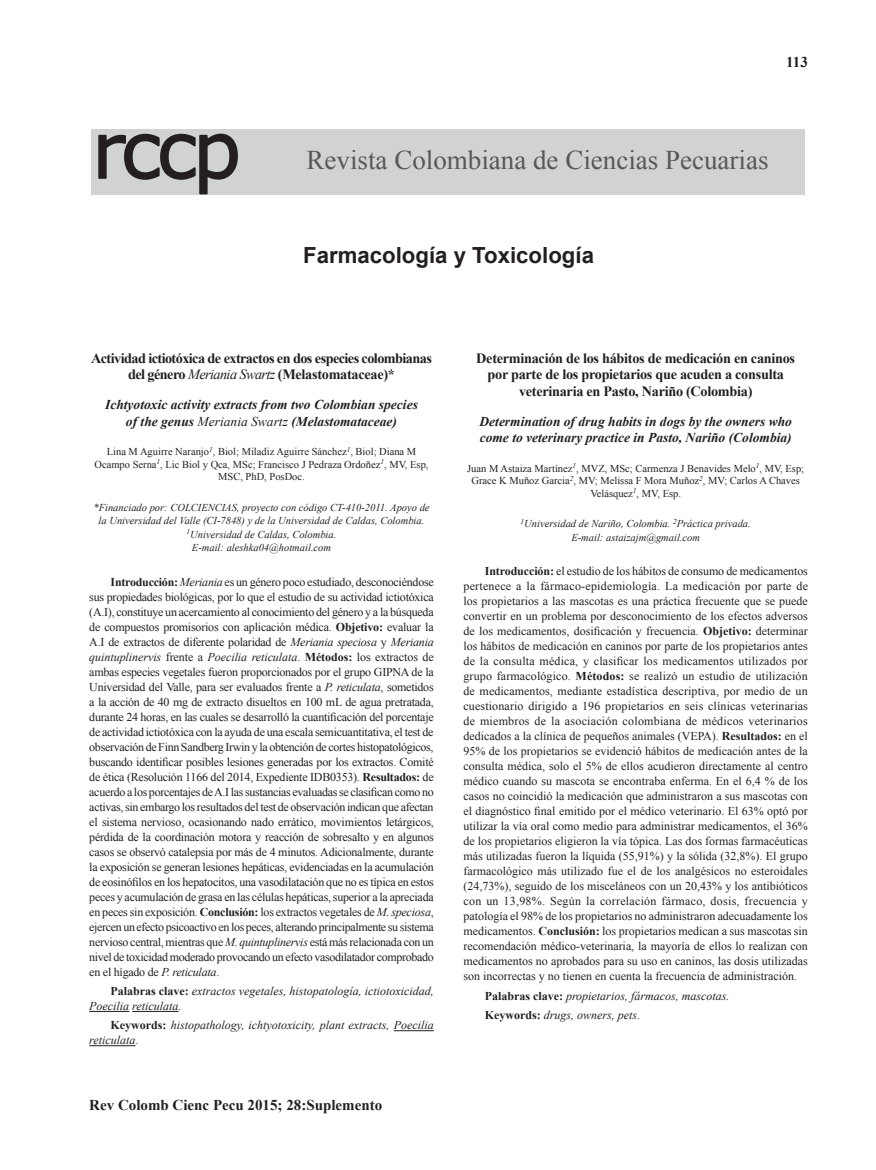
<style>
.page{position:relative;width:876px;height:1170px;background:#fff}
.page>*{position:absolute;margin:0;border:0;box-sizing:border-box;transform-origin:0 0}
.t1{font:27px "Times New Roman";color:#57585a}
.t2{font:700 22.2px "Arial";color:#231f20}
.t3{font:700 15px "Times New Roman";color:#231f20}
.t4{font:700 14.25px/16.5px "Times New Roman";letter-spacing:-.02em;color:#231f20;text-align:center}
.t5{font:700 14.25px/16.5px "Times New Roman";letter-spacing:-.04em;color:#231f20;text-align:center}
.t6{font:italic 700 13.5px/16.5px "Times New Roman";color:#231f20;text-align:center}
.t7{font:12px/15px "Times New Roman";letter-spacing:-.01em;color:#231f20;text-align:justify}
.t8{font:italic 12px/15px "Times New Roman";color:#231f20}
.t9{font:10.5px/12.6px "Times New Roman";color:#231f20;text-align:center}
.t10{font:italic 10.5px/13.5px "Times New Roman";color:#231f20;text-align:center}
.s1{font-weight:400;font-style:italic}
.s2{font-weight:400}
.s3{font-weight:700}
.s4{font-style:italic}
.s5{font-weight:700;font-style:normal}
.s6{font-style:normal}
</style>
<div class="page">
<div style="left:92px;top:129px;width:713px;height:66px;background:#d1d2d4"></div>
<svg style="left:98px;top:133px;width:140px;height:62px"></svg>
<hr style="left:89px;top:1011px;width:40px;height:1px;background:#231f20">
<hr style="left:132px;top:1011px;width:47px;height:1px;background:#231f20">
<hr style="left:394px;top:1030px;width:40px;height:1px;background:#231f20">
<hr style="left:89px;top:1045px;width:47px;height:1px;background:#231f20">
<p class="t3" style="left:786px;top:51px;width:23px">113</p>
<h1 class="t1" style="left:307px;top:141px;width:463px">Revista Colombiana de Ciencias Pecuarias</h1>
<h2 class="t2" style="left:303px;top:239px;width:292px">Farmacología y Toxicología</h2>
<p class="t5" style="left:91px;top:349px;width:342px">Actividad ictiotóxica de extractos en dos especies colombianas del género <span class="s1">Meriania Swartz</span> (Melastomataceae)*</p>
<p class="t6" style="left:105px;top:396px;width:314px">Ichtyotoxic activity extracts from two Colombian species of the genus <span class="s2">Meriania Swartz</span> (Melastomataceae)</p>
<p class="t9" style="left:94px;top:445px;width:336px">Lina M Aguirre Naranjo<sup>1</sup>, Biol; Miladiz Aguirre Sánchez<sup>1</sup>, Biol; Diana M<br>Ocampo Serna<sup>1</sup>, Lic Biol y Qca, MSc; Francisco J Pedraza Ordoñez<sup>1</sup>, MV, Esp,<br>MSC, PhD, PosDoc.</p>
<p class="t10" style="left:93px;top:500px;width:338px">*Financiado por: COLCIENCIAS, proyecto con código CT-410-2011. Apoyo de la Universidad del Valle (CI-7848) y de la Universidad de Caldas, Colombia.<br><sup>1</sup>Universidad de Caldas, Colombia.<br>E-mail: aleshka04@hotmail.com</p>
<p class="t7" style="left:89px;top:573px;width:346px;text-indent:21px"><span class="s3">Introducción:</span> <span class="s4">Meriania</span> es un género poco estudiado, desconociéndose sus propiedades biológicas, por lo que el estudio de su actividad ictiotóxica (A.I), constituye un acercamiento al conocimiento del género y a la búsqueda de compuestos promisorios con aplicación médica. <span class="s3">Objetivo:</span> evaluar la A.I de extractos de diferente polaridad de <span class="s4">Meriania speciosa</span> y <span class="s4">Meriania quintuplinervis</span> frente a <span class="s4">Poecilia reticulata</span>. <span class="s3">Métodos:</span> los extractos de ambas especies vegetales fueron proporcionados por el grupo GIPNA de la Universidad del Valle, para ser evaluados frente a <span class="s4">P. reticulata</span>, sometidos a la acción de 40 mg de extracto disueltos en 100 mL de agua pretratada, durante 24 horas, en las cuales se desarrolló la cuantificación del porcentaje de actividad ictiotóxica con la ayuda de una escala semicuantitativa, el test de observación de Finn Sandberg Irwin y la obtención de cortes histopatológicos, buscando identificar posibles lesiones generadas por los extractos. Comité de ética (Resolución 1166 del 2014, Expediente IDB0353). <span class="s3">Resultados:</span> de acuerdo a los porcentajes de A.I las sustancias evaluadas se clasifican como no activas, sin embargo los resultados del test de observación indican que afectan el sistema nervioso, ocasionando nado errático, movimientos letárgicos, pérdida de la coordinación motora y reacción de sobresalto y en algunos casos se observó catalepsia por más de 4 minutos. Adicionalmente, durante la exposición se generan lesiones hepáticas, evidenciadas en la acumulación de eosinófilos en los hepatocitos, una vasodilatación que no es típica en estos peces y acumulación de grasa en las células hepáticas, superior a la apreciada en peces sin exposición. <span class="s3">Conclusión:</span> los extractos vegetales de <span class="s4">M. speciosa</span>, ejercen un efecto psicoactivo en los peces, alterando principalmente su sistema nervioso central, mientras que <span class="s4">M. quintuplinervis</span> está más relacionada con un nivel de toxicidad moderado provocando un efecto vasodilatador comprobado en el hígado de <span class="s4">P. reticulata</span>.</p>
<p class="t8" style="left:89px;top:983px;width:346px;text-indent:21px"><span class="s5">Palabras clave:</span> extractos vegetales, histopatología, ictiotoxicidad,<br>Poecilia reticulata.</p>
<p class="t8" style="left:89px;top:1017px;width:346px;text-indent:21px"><span class="s5">Keywords:</span> histopathology, ichtyotoxicity, plant extracts, Poecilia reticulata<span class="s6">.</span></p>
<p class="t3" style="left:89px;top:1093px;width:294px">Rev Colomb Cienc Pecu 2015; 28:Suplemento</p>
<p class="t4" style="left:476px;top:349px;width:320px">Determinación de los hábitos de medicación en caninos por parte de los propietarios que acuden a consulta veterinaria en Pasto, Nariño (Colombia)</p>
<p class="t6" style="left:479px;top:412px;width:314px;text-align:left">Determination of drug habits in dogs by the owners who come to veterinary practice in Pasto, Nariño (Colombia)</p>
<p class="t9" style="left:467px;top:461px;width:338px">Juan M Astaiza Martínez<sup>1</sup>, MVZ, MSc; Carmenza J Benavides Melo<sup>1</sup>, MV, Esp;<br>Grace K Muñoz Garcia<sup>2</sup>, MV; Melissa F Mora Muñoz<sup>2</sup>, MV; Carlos A Chaves<br>Velásquez<sup>1</sup>, MV, Esp.</p>
<p class="t10" style="left:521px;top:517px;width:232px"><sup>1</sup>Universidad de Nariño, Colombia. <sup>2</sup>Práctica privada.<br>E-mail: astaizajm@gmail.com</p>
<p class="t7" style="left:463px;top:563px;width:346px;text-indent:21px"><span class="s3">Introducción:</span> el estudio de los hábitos de consumo de medicamentos pertenece a la fármaco-epidemiología. La medicación por parte de los propietarios a las mascotas es una práctica frecuente que se puede convertir en un problema por desconocimiento de los efectos adversos de los medicamentos, dosificación y frecuencia. <span class="s3">Objetivo:</span> determinar los hábitos de medicación en caninos por parte de los propietarios antes de la consulta médica, y clasificar los medicamentos utilizados por grupo farmacológico. <span class="s3">Métodos:</span> se realizó un estudio de utilización de medicamentos, mediante estadística descriptiva, por medio de un cuestionario dirigido a 196 propietarios en seis clínicas veterinarias de miembros de la asociación colombiana de médicos veterinarios dedicados a la clínica de pequeños animales (VEPA). <span class="s3">Resultados:</span> en el 95% de los propietarios se evidenció hábitos de medicación antes de la consulta médica, solo el 5% de ellos acudieron directamente al centro médico cuando su mascota se encontraba enferma. En el 6,4 % de los casos no coincidió la medicación que administraron a sus mascotas con el diagnóstico final emitido por el médico veterinario. El 63% optó por utilizar la vía oral como medio para administrar medicamentos, el 36% de los propietarios eligieron la vía tópica. Las dos formas farmacéuticas más utilizadas fueron la líquida (55,91%) y la sólida (32,8%). El grupo farmacológico más utilizado fue el de los analgésicos no esteroidales (24,73%), seguido de los misceláneos con un 20,43% y los antibióticos con un 13,98%. Según la correlación fármaco, dosis, frecuencia y patología el 98% de los propietarios no administraron adecuadamente los medicamentos. <span class="s3">Conclusión:</span> los propietarios medican a sus mascotas sin recomendación médico-veterinaria, la mayoría de ellos lo realizan con medicamentos no aprobados para su uso en caninos, las dosis utilizadas son incorrectas y no tienen en cuenta la frecuencia de administración.</p>
<p class="t8" style="left:485px;top:985px;width:246px;line-height:19.2px"><span class="s5">Palabras clave:</span> propietarios, fármacos, mascotas.<br><span class="s5">Keywords:</span> drugs, owners, pets<span class="s6">.</span></p>
</div>
